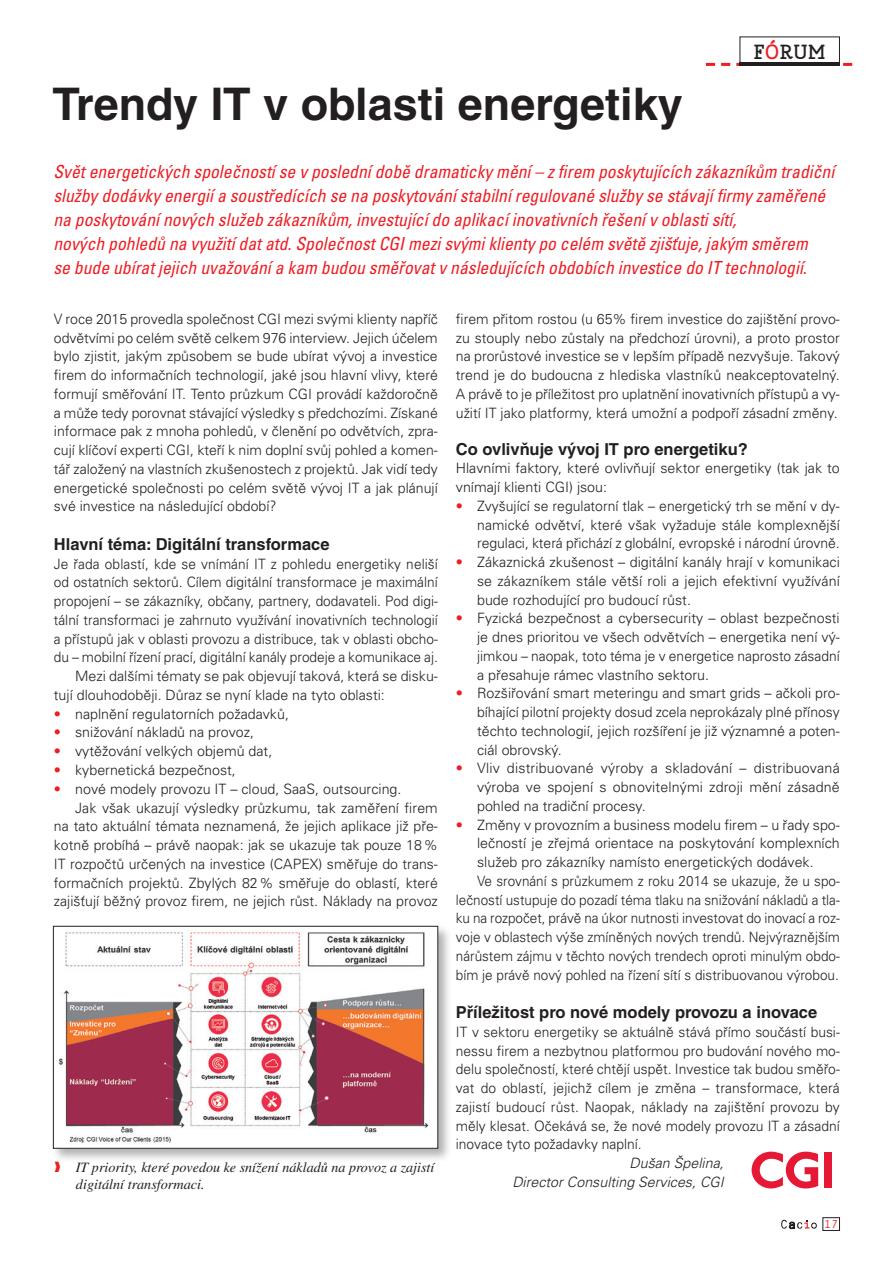
<style>
.page{position:relative;width:893px;height:1263px;background:#fff}
.page>*{position:absolute;margin:0;border:0;box-sizing:border-box;transform-origin:0 0}
.titulek{font:700 45px "Helvetica CE";color:#231f20}
.Perex{font:italic condensed 18px/24px "Univers CE";color:#ee1d23}
.t1{font:700 18px "Happy Phantom";letter-spacing:.03em;color:#231f20;scale:1.1 1}
.mezititulek{font:700 16.5px "Helvetica CE";color:#231f20}
.text{font:300 14.25px/18.8px "Univers CE";color:#231f20;text-align:justify}
.text-2{font:300 14.25px/18.8px "Univers CE";color:#231f20;text-align:justify;scale:.96 1}
.text-3{font:300 14.25px/18.8px "Univers CE";color:#231f20;text-align:justify;scale:.95 1}
.t2{font:italic 14.25px/17.1px "Times CE";color:#231f20}
.text-4{font:italic 300 14.25px "Univers CE";color:#231f20}
.t3{font:12px "Orator Std";color:#ee1d23}
.s1{color:#ee1d23}
</style>
<div class="page">
<svg style="left:781px;top:1220px;width:36px;height:9px"></svg>
<div style="left:740px;top:37px;width:100px;height:27px;border:1px solid #231f20"></div>
<svg style="left:706px;top:63px;width:146px;height:3px"></svg>
<div style="left:822px;top:1217px;width:18px;height:14px;border:1px solid #231f20"></div>
<hr style="left:740px;top:63px;width:100px;height:3px;background:#231f20">
<div style="left:51px;top:924px;width:401px;height:238px;background:#231f20;opacity:.35"></div>
<img style="left:55px;top:928px;width:381px;height:217px">
<div style="left:53px;top:926px;width:385px;height:222px;border:1px solid #231f20"></div>
<svg style="left:752px;top:1151px;width:66px;height:37px"></svg>
<div style="left:824px;top:1152px;width:8px;height:36px;background:#e51836"></div>
<p class="titulek" style="left:52px;top:78px;width:632px">Trendy IT v oblasti energetiky</p>
<p class="t1" style="left:754px;top:39px;width:67px">F<span class="s1">Ó</span>RUM</p>
<p class="Perex" style="left:53px;top:160px;width:782px">Svět energetických společností se v poslední době dramaticky mění – z firem poskytujících zákazníkům tradiční služby dodávky energií a soustředících se na poskytování stabilní regulované služby se stávají firmy zaměřené na poskytování nových služeb zákazníkům, investující do aplikací inovativních řešení v oblasti sítí,<br>nových pohledů na využití dat atd. Společnost CGI mezi svými klienty po celém světě zjišťuje, jakým směrem<br>se bude ubírat jejich uvažování a kam budou směřovat v následujících obdobích investice do IT technologií.</p>
<p class="text" style="left:54px;top:310px;width:385px">V roce 2015 provedla společnost CGI mezi svými klienty napříč odvětvími po celém světě celkem 976 interview. Jejich účelem bylo zjistit, jakým způsobem se bude ubírat vývoj a investice firem do informačních technologií, jaké jsou hlavní vlivy, které formují směřování IT. Tento průzkum CGI provádí každoročně a může tedy porovnat stávající výsledky s předchozími. Získané informace pak z mnoha pohledů, v členění po odvětvích, zpra&shy;cují klíčoví experti CGI, kteří k nim doplní svůj pohled a komen&shy;tář založený na vlastních zkušenostech z projektů. Jak vidí tedy energetické společnosti po celém světě vývoj IT a jak plánují své investice na následující období?</p>
<p class="mezititulek" style="left:54px;top:535px;width:277px">Hlavní téma: Digitální transformace</p>
<p class="text-2" style="left:54px;top:555px;width:401px">Je řada oblastí, kde se vnímání IT z pohledu energetiky neliší od ostatních sektorů. Cílem digitální transformace je maximální propojení – se zákazníky, občany, partnery, dodavateli. Pod digi&shy;tální transformaci je zahrnuto využívání inovativních technologií a přístupů jak v oblasti provozu a distribuce, tak v oblasti obcho&shy;du – mobilní řízení prací, digitální kanály prodeje a komunikace aj.</p>
<p class="text" style="left:54px;top:667px;width:385px;text-indent:21px">Mezi dalšími tématy se pak objevují taková, která se disku&shy;tují dlouhodoběji. Důraz se nyní klade na tyto oblasti:</p>
<p class="text" style="left:54px;top:705px;width:237px"><span class="s1">•</span> naplnění regulatorních požadavků,</p>
<p class="text" style="left:54px;top:723px;width:202px"><span class="s1">•</span> snižování nákladů na provoz,</p>
<p class="text" style="left:54px;top:742px;width:220px"><span class="s1">•</span> vytěžování velkých objemů dat,</p>
<p class="text" style="left:54px;top:761px;width:184px"><span class="s1">•</span> kybernetická bezpečnost,</p>
<p class="text" style="left:54px;top:780px;width:349px"><span class="s1">•</span> nové modely provozu IT – cloud, SaaS, outsourcing.</p>
<p class="text" style="left:54px;top:798px;width:385px;text-indent:21px">Jak však ukazují výsledky průzkumu, tak zaměření firem na tato aktuální témata neznamená, že jejich aplikace již pře&shy;kotně probíhá – právě naopak: jak se ukazuje tak pouze 18% IT rozpočtů určených na investice (CAPEX) směřuje do trans&shy;formačních projektů. Zbylých 82% směřuje do oblastí, které zajišťují běžný provoz firem, ne jejich růst. Náklady na provoz</p>
<p class="t2" style="left:76px;top:1159px;width:360px;text-indent:-21px"><span class="s1">❱</span> IT priority, které povedou ke snížení nákladů na provoz a zajistí digitální transformaci.</p>
<p class="text" style="left:456px;top:310px;width:385px">firem přitom rostou (u 65% firem investice do zajištění provo&shy;zu stouply nebo zůstaly na předchozí úrovni), a proto prostor na prorůstové investice se v lepším případě nezvyšuje. Takový trend je do budoucna z hlediska vlastníků neakceptovatelný.<br>A právě to je příležitost pro uplatnění inovativních přístupů a vy&shy;užití IT jako platformy, která umožní a podpoří zásadní změny.</p>
<p class="mezititulek" style="left:456px;top:439px;width:294px">Co ovlivňuje vývoj IT pro energetiku?</p>
<p class="text" style="left:456px;top:459px;width:385px">Hlavními faktory, které ovlivňují sektor energetiky (tak jak to vnímají klienti CGI) jsou:</p>
<p class="text" style="left:477px;top:497px;width:364px;text-indent:-21px"><span class="s1">•</span> Zvyšující se regulatorní tlak – energetický trh se mění v dy&shy;namické odvětví, které však vyžaduje stále komplexnější regulaci, která přichází z globální, evropské i národní úrovně.</p>
<p class="text" style="left:477px;top:553px;width:364px;text-indent:-21px"><span class="s1">•</span> Zákaznická zkušenost – digitální kanály hrají v komunikaci se zákazníkem stále větší roli a jejich efektivní využívání bude rozhodující pro budoucí růst.</p>
<p class="text" style="left:477px;top:609px;width:364px;text-indent:-21px"><span class="s1">•</span> Fyzická bezpečnost a cybersecurity – oblast bezpečnosti je dnes prioritou ve všech odvětvích – energetika není vý&shy;jimkou – naopak, toto téma je v energetice naprosto zásadní a přesahuje rámec vlastního sektoru.</p>
<p class="text" style="left:477px;top:684px;width:364px;text-indent:-21px"><span class="s1">•</span> Rozšiřování smart meteringu and smart grids – ačkoli pro&shy;bíhající pilotní projekty dosud zcela neprokázaly plné přínosy těchto technologií, jejich rozšíření je již významné a poten&shy;ciál obrovský.</p>
<p class="text" style="left:477px;top:759px;width:364px;text-indent:-21px"><span class="s1">•</span> Vliv distribuované výroby a skladování – distribuovaná výroba ve spojení s obnovitelnými zdroji mění zásadně pohled na tradiční procesy.</p>
<p class="text" style="left:477px;top:815px;width:364px;text-indent:-21px"><span class="s1">•</span> Změny v provozním a business modelu firem – u řady spo&shy;lečností je zřejmá orientace na poskytování komplexních služeb pro zákazníky namísto energetických dodávek.</p>
<p class="text-3" style="left:456px;top:872px;width:406px;text-indent:21px">Ve srovnání s průzkumem z roku 2014 se ukazuje, že u spo&shy;lečností ustupuje do pozadí téma tlaku na snižování nákladů a tla&shy;ku na rozpočet, právě na úkor nutnosti investovat do inovací a roz&shy;voje v oblastech výše zmíněných nových trendů. Nejvýraznějším nárůstem zájmu v těchto nových trendech oproti minulým obdo&shy;bím je právě nový pohled na řízení sítí s distribuovanou výrobou.</p>
<p class="mezititulek" style="left:456px;top:1003px;width:363px">Příležitost pro nové modely provozu a inovace</p>
<p class="text" style="left:456px;top:1023px;width:385px">IT v sektoru energetiky se aktuálně stává přímo součástí busi&shy;nessu firem a nezbytnou platformou pro budování nového mo&shy;delu společností, které chtějí uspět. Investice tak budou směřo&shy;vat do oblastí, jejichž cílem je změna – transformace, která zajistí budoucí růst. Naopak, náklady na zajištění provozu by měly klesat. Očekává se, že nové modely provozu IT a zásadní inovace tyto požadavky naplní.</p>
<p class="text-4" style="left:629px;top:1155px;width:96px">Dušan Špelina,</p>
<p class="text-4" style="left:512px;top:1174px;width:213px">Director Consulting Services, CGI</p>
<p class="t3" style="left:824px;top:1215px;width:16px">17</p>
</div>
